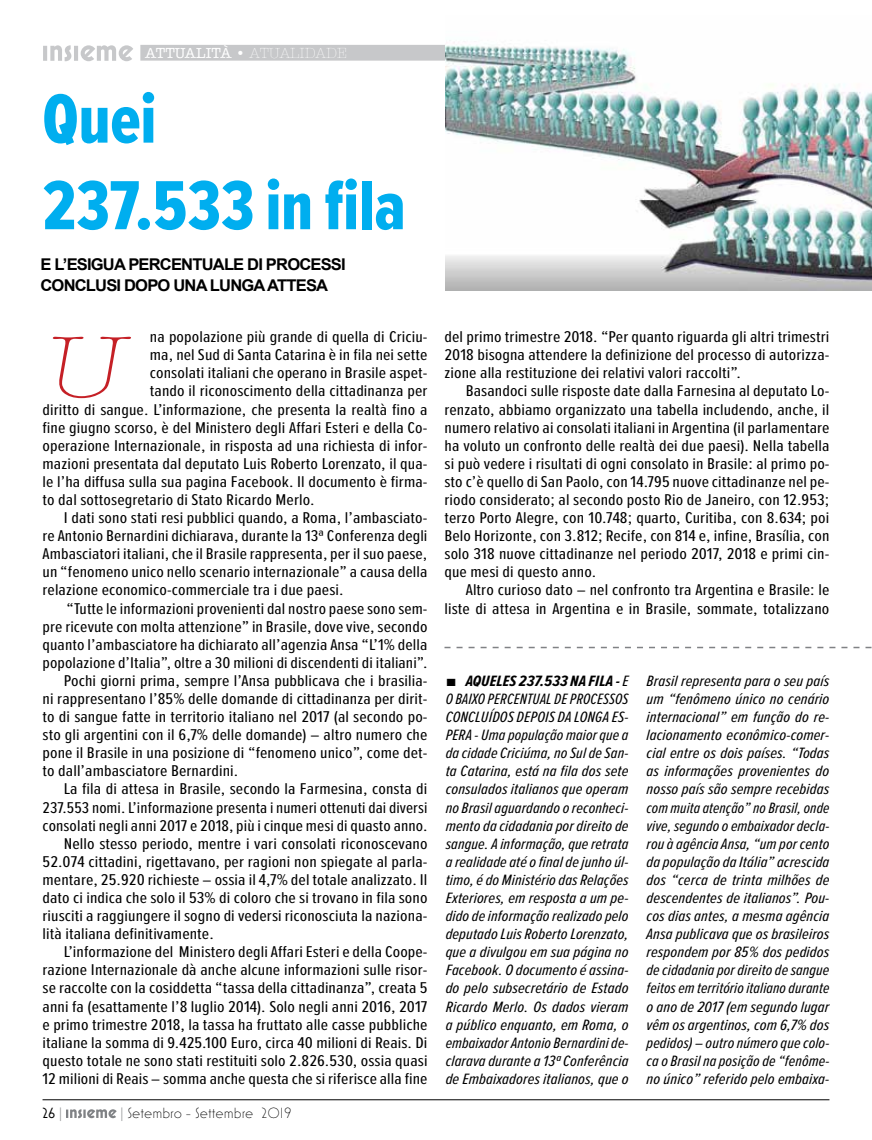
<style>
.page{position:relative;width:872px;height:1140px;background:#fff}
.page>*{position:absolute;margin:0;border:0;box-sizing:border-box;transform-origin:0 0}
.t1{font:italic 300 88.95px "American Typewriter";color:#c52026;scale:1.21 1}
.t2{font:72px/86.6px "Proxima Nova Ex Cn Extrabld";color:#00aeef}
.t3{font:16.2px/18.1px "Proxima Nova Ex Cn";letter-spacing:.005em;color:#000;text-align:justify;scale:1.21 1}
.t4{font:16.2px "Proxima Nova Ex Cn";letter-spacing:.005em;color:#000;scale:1.2 1}
.t5{font:16.2px "Proxima Nova Ex Cn";letter-spacing:.005em;color:#000;scale:1.19 1}
.t6{font:16.2px "Proxima Nova Ex Cn";letter-spacing:.005em;color:#000;scale:1.17 1}
.t7{font:700 16.2px/21.6px "Arial";letter-spacing:-.05em;color:#000}
.t8{font:italic 15.6px/18.1px "Proxima Nova Ex Cn";letter-spacing:.005em;color:#000;text-align:justify;scale:1.16 1}
.t9{font:italic 15.6px/18.1px "Proxima Nova Ex Cn";letter-spacing:.005em;color:#000;text-align:justify;scale:1.12 1}
.t10{font:300 15px "Mostra Nuova";color:#000}
.t11{font:300 15px "American Typewriter";color:#fff}
.t12{font:15px "Mostra Nuova";color:#000}
.s1{font-weight:400}
.s2{font-weight:700}
.s3{font-family:"Times New Roman";color:#808285}
.s4{font-family:"Times New Roman";font-weight:400;color:#808285}
.s5{font-family:"Arial";font-style:normal}
</style>
<div class="page">
<div style="left:140px;top:45px;width:689px;height:16px;background:#c7c8ca"></div>
<svg style="left:43px;top:45px;width:90px;height:16px"></svg>
<svg style="left:66px;top:1109px;width:51px;height:9px"></svg>
<hr style="left:43px;top:1099px;width:786px;height:1px;background:#000">
<svg style="left:444px;top:647px;width:428px;height:1px"></svg>
<img style="left:445px;top:42px;width:427px;height:248px">
<p class="t11" style="left:145px;top:42px;width:203px"><span class="s1">ATTUALITÀ</span> <span class="s2">•</span> ATUALIDADE</p>
<h2 class="t2" style="left:43px;top:74px;width:365px">Quei<br>237.533 in fila</h2>
<p class="t7" style="left:40px;top:254px;width:307px">E L’ESIGUA PERCENTUALE DI PROCESSI<br>CONCLUSI DOPO UNA LUNGA ATTESA</p>
<h1 class="t1" style="left:41px;top:302px;width:86px">U</h1>
<p class="t3" style="left:150px;top:327px;width:231px">na popolazione più grande di quella di Criciu-</p>
<p class="t3" style="left:150px;top:345px;width:231px">ma, nel Sud di Santa Catarina è in fila nei sette</p>
<p class="t3" style="left:150px;top:363px;width:231px">consolati italiani che operano in Brasile aspet-</p>
<p class="t3" style="left:150px;top:381px;width:231px">tando il riconoscimento della cittadinanza per</p>
<p class="t3" style="left:43px;top:399px;width:320px">diritto di sangue. L’informazione, che presenta la realtà fino a</p>
<p class="t3" style="left:43px;top:417px;width:320px">fine giugno scorso, è del Ministero degli Affari Esteri e della Co-</p>
<p class="t3" style="left:43px;top:435px;width:320px">operazione Internazionale, in risposta ad una richiesta di infor-</p>
<p class="t3" style="left:43px;top:454px;width:320px">mazioni presentata dal deputato Luis Roberto Lorenzato, il qua-</p>
<p class="t3" style="left:43px;top:472px;width:320px">le l’ha diffusa sulla sua pagina Facebook. Il documento è firma-</p>
<p class="t3" style="left:43px;top:490px;width:226px">to dal sottosegretario di Stato Ricardo Merlo.</p>
<p class="t3" style="left:64px;top:508px;width:302px">I dati sono stati resi pubblici quando, a Roma, l’ambasciato-</p>
<p class="t3" style="left:43px;top:526px;width:320px">re Antonio Bernardini dichiarava, durante la 13ª Conferenza degli</p>
<p class="t3" style="left:43px;top:544px;width:319px">Ambasciatori italiani, che il Brasile rappresenta, per il suo paese,</p>
<p class="t3" style="left:43px;top:562px;width:320px">un “fenomeno unico nello scenario internazionale” a causa della</p>
<p class="t3" style="left:43px;top:580px;width:250px">relazione economico-commerciale tra i due paesi.</p>
<p class="t5" style="left:67px;top:596px;width:305px">“Tutte le informazioni provenienti dal nostro paese sono sem-</p>
<p class="t3" style="left:43px;top:616px;width:320px">pre ricevute con molta attenzione” in Brasile, dove vive, secondo</p>
<p class="t4" style="left:43px;top:632px;width:322px">quanto l’ambasciatore ha dichiarato all’agenzia Ansa “L’1% della</p>
<p class="t4" style="left:43px;top:650px;width:322px">popolazione d’Italia”, oltre a 30 milioni di discendenti di italiani”.</p>
<p class="t3" style="left:64px;top:671px;width:302px">Pochi giorni prima, sempre l’Ansa pubblicava che i brasilia-</p>
<p class="t3" style="left:43px;top:689px;width:320px">ni rappresentano l’85% delle domande di cittadinanza per dirit-</p>
<p class="t3" style="left:43px;top:707px;width:320px">to di sangue fatte in territorio italiano nel 2017 (al secondo po-</p>
<p class="t3" style="left:43px;top:725px;width:320px">sto gli argentini con il 6,7% delle domande) – altro numero che</p>
<p class="t3" style="left:43px;top:743px;width:320px">pone il Brasile in una posizione di “fenomeno unico”, come det-</p>
<p class="t3" style="left:43px;top:761px;width:163px">to dall’ambasciatore Bernardini.</p>
<p class="t3" style="left:64px;top:779px;width:302px">La fila di attesa in Brasile, secondo la Farmesina, consta di</p>
<p class="t6" style="left:43px;top:795px;width:330px">237.553 nomi. L’informazione presenta i numeri ottenuti dai diversi</p>
<p class="t5" style="left:43px;top:813px;width:325px">consolati negli anni 2017 e 2018, più i cinque mesi di quasto anno.</p>
<p class="t3" style="left:64px;top:833px;width:302px">Nello stesso periodo, mentre i vari consolati riconoscevano</p>
<p class="t3" style="left:43px;top:851px;width:320px">52.074 cittadini, rigettavano, per ragioni non spiegate al parla-</p>
<p class="t3" style="left:43px;top:869px;width:320px">mentare, 25.920 richieste – ossia il 4,7% del totale analizzato. Il</p>
<p class="t3" style="left:43px;top:888px;width:320px">dato ci indica che solo il 53% di coloro che si trovano in fila sono</p>
<p class="t3" style="left:43px;top:906px;width:320px">riusciti a raggiungere il sogno di vedersi riconosciuta la naziona-</p>
<p class="t3" style="left:43px;top:924px;width:143px">lità italiana definitivamente.</p>
<p class="t3" style="left:64px;top:942px;width:302px">L’informazione del Ministero degli Affari Esteri e della Coope-</p>
<p class="t3" style="left:43px;top:960px;width:320px">razione Internazionale dà anche alcune informazioni sulle risor-</p>
<p class="t3" style="left:43px;top:978px;width:319px">se raccolte con la cosiddetta “tassa della cittadinanza”, creata 5</p>
<p class="t3" style="left:43px;top:996px;width:319px">anni fa (esattamente l’8 luglio 2014). Solo negli anni 2016, 2017</p>
<p class="t3" style="left:43px;top:1014px;width:320px">e primo trimestre 2018, la tassa ha fruttato alle casse pubbliche</p>
<p class="t3" style="left:43px;top:1032px;width:319px">italiane la somma di 9.425.100 Euro, circa 40 milioni di Reais. Di</p>
<p class="t3" style="left:43px;top:1050px;width:320px">questo totale ne sono stati restituiti solo 2.826.530, ossia quasi</p>
<p class="t4" style="left:43px;top:1066px;width:322px">12 milioni di Reais – somma anche questa che si riferisce alla fine</p>
<p class="t12" style="left:43px;top:1104px;width:21px">26 <span class="s3">|</span></p>
<p class="t10" style="left:120px;top:1104px;width:173px"><span class="s4">|</span> Setembro - Settembre 2019</p>
<p class="t3" style="left:444px;top:327px;width:320px">del primo trimestre 2018. “Per quanto riguarda gli altri trimestri 2018 bisogna attendere la definizione del processo di autorizza&shy;zione alla restituzione dei relativi valori raccolti”.</p>
<p class="t3" style="left:444px;top:381px;width:320px;text-indent:21px">Basandoci sulle risposte date dalla Farnesina al deputato Lo&shy;renzato, abbiamo organizzato una tabella includendo, anche, il numero relativo ai consolati italiani in Argentina (il parlamentare ha voluto un confronto delle realtà dei due paesi). Nella tabella si può vedere i risultati di ogni consolato in Brasile: al primo po&shy;sto c’è quello di San Paolo, con 14.795 nuove cittadinanze nel pe&shy;riodo considerato; al secondo posto Rio de Janeiro, con 12.953; terzo Porto Alegre, con 10.748; quarto, Curitiba, con 8.634; poi Belo Horizonte, con 3.812; Recife, con 814 e, infine, Brasília, con solo 318 nuove cittadinanze nel periodo 2017, 2018 e primi cin&shy;que mesi di questo anno.</p>
<p class="t3" style="left:444px;top:580px;width:320px;text-align:right">Altro curioso dato – nel confronto tra Argentina e Brasile: le liste di attesa in Argentina e in Brasile, sommate, totalizzano</p>
<p class="t9" style="left:446px;top:671px;width:165px"><span class="s5">■</span> <span class="s2">AQUELES 237.533 NA FILA -</span> E O BAIXO PERCENTUAL DE PROCESSOS CONCLUÍDOS DEPOIS DA LONGA ES-PERA - Uma população maior que a da cidade Criciúma, no Sul de San&shy;ta Catarina, está na fila dos sete consulados italianos que operam no Brasil aguardando o reconheci&shy;mento da cidadania por direito de sangue. A informação, que retrata a realidade até o final de junho úl&shy;timo, é do Ministério das Relações Exteriores, em resposta a um pe&shy;dido de informação realizado pelo deputado Luis Roberto Lorenzato, que a divulgou em sua página no Facebook. O documento é assina&shy;do pelo subsecretário de Estado Ricardo Merlo. Os dados vieram a público enquanto, em Roma, o embaixador Antonio Bernardini de&shy;clarava durante a 13ª Conferência de Embaixadores italianos, que o</p>
<p class="t8" style="left:646px;top:671px;width:159px">Brasil representa para o seu país um “fenômeno único no cenário internacional” em função do re&shy;lacionamento econômico-comer&shy;cial entre os dois países. “Todas as informações provenientes do nosso país são sempre recebidas com muita atenção” no Brasil, onde vive, segundo o embaixador decla&shy;rou à agência Ansa, “um por cento da população da Itália” acrescida dos “cerca de trinta milhões de descendentes de italianos”. Pou&shy;cos dias antes, a mesma agência Ansa publicava que os brasileiros respondem por 85% dos pedidos de cidadania por direito de sangue feitos em território italiano durante o ano de 2017 (em segundo lugar vêm os argentinos, com 6,7% dos pedidos) – outro número que colo&shy;ca o Brasil na posição de “fenôme&shy;no único” referido pelo embaixa-</p>
</div>
